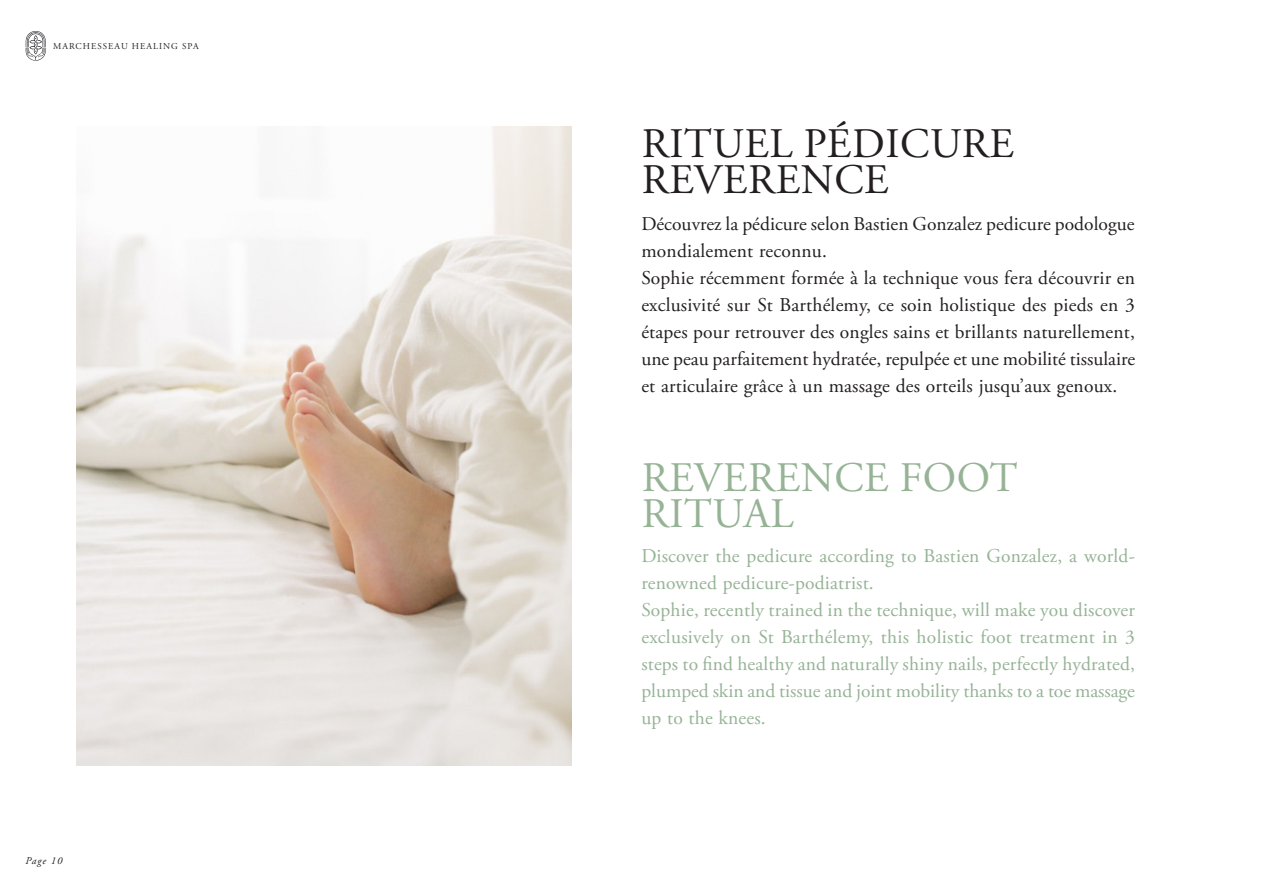
<style>
.page{position:relative;width:1263px;height:893px;background:#fff}
.page>*{position:absolute;margin:0;border:0;box-sizing:border-box;transform-origin:0 0}
.t1{font:42px/36px "Adobe Garamond Pro";letter-spacing:.015em;color:#231f20}
.t2{font:42px/36px "Adobe Garamond Pro";letter-spacing:.015em;color:#96b396}
.t3{font:19.5px/27px "Adobe Garamond Pro";letter-spacing:.01em;color:#231f20}
.t4{font:19.5px/27px "Adobe Garamond Pro";letter-spacing:.01em;color:#96b396}
.t5{font:italic 10.5px "Adobe Garamond Pro";letter-spacing:.1em;color:#231f20}
.t6{font:9px "Adobe Garamond Pro";letter-spacing:.115em;color:#231f20}
</style>
<div class="page">
<svg style="left:26px;top:31px;width:20px;height:30px"></svg>
<img style="left:77px;top:127px;width:494px;height:638px">
<p class="t6" style="left:53px;top:41px;width:147px">MARCHESSEAU HEALING SPA</p>
<p class="t5" style="left:26px;top:855px;width:38px">Page 10</p>
<p class="t1" style="left:642px;top:127px;width:374px">RITUEL PÉDICURE<br>REVERENCE</p>
<p class="t3" style="left:641px;top:211px;width:495px">Découvrez la pédicure selon Bastien Gonzalez pedicure podologue mondialement reconnu.</p>
<p class="t3" style="left:641px;top:265px;width:495px;text-align:justify">Sophie récemment formée à la technique vous fera découvrir en exclusivité sur St Barthélemy, ce soin holistique des pieds en 3 étapes pour retrouver des ongles sains et brillants naturellement, une peau parfaitement hydratée, repulpée et une mobilité tissulaire et articulaire grâce à un massage des orteils jusqu’aux genoux.</p>
<p class="t2" style="left:642px;top:461px;width:377px">REVERENCE FOOT<br>RITUAL</p>
<p class="t4" style="left:641px;top:543px;width:495px">Discover the pedicure according to Bastien Gonzalez, a world&shy;renowned pedicure-podiatrist.</p>
<p class="t4" style="left:641px;top:597px;width:495px;text-align:justify">Sophie, recently trained in the technique, will make you discover exclusively on St Barthélemy, this holistic foot treatment in 3 steps to find healthy and naturally shiny nails, perfectly hydrated, plumped skin and tissue and joint mobility thanks to a toe massage up to the knees.</p>
</div>
